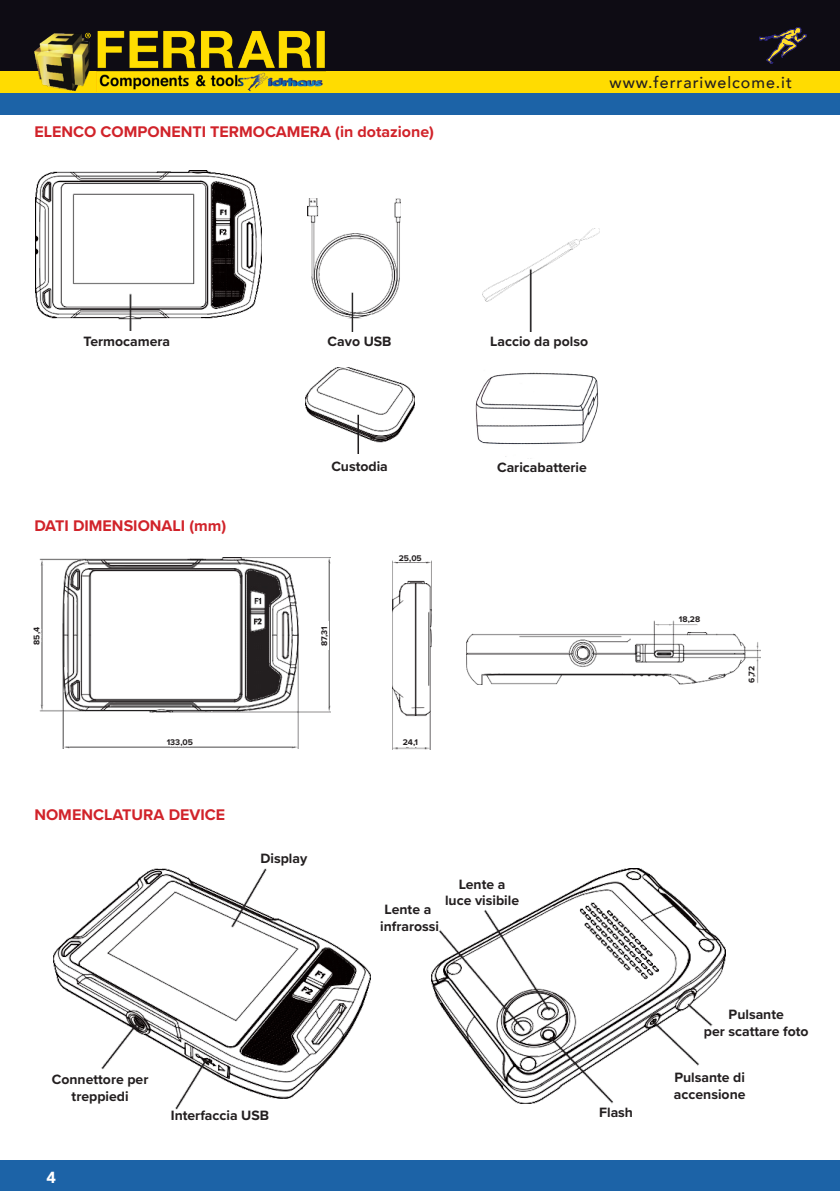
<style>
.page{position:relative;width:840px;height:1191px;background:#fff}
.page>*{position:absolute;margin:0;border:0;box-sizing:border-box;transform-origin:0 0}
.t1{font:700 16px "Proxima Nova";color:#d1232a}
.t2{font:500 16px "Avenir";letter-spacing:.06em;color:#231f20}
.t3{font:900 16px "Avenir";color:#fff}
.t4{font:700 14px/16.8px "Proxima Nova";color:#231f20;text-align:center}
.t5{font:700 8.6px "Proxima Nova";color:#231f20}
</style>
<div class="page">
<div style="left:0;top:71px;width:839px;height:22px;background:#ffdc01"></div>
<hr style="left:839px;top:1159px;width:1px;height:32px;background:#1c63a7">
<div style="left:0;top:1159px;width:839px;height:32px;background:#1c63a7"></div>
<svg style="left:839px;top:71px;width:1px;height:44px"></svg>
<div style="left:0;top:93px;width:839px;height:22px;background:#1c63a7"></div>
<hr style="left:839px;top:0;width:1px;height:71px;background:#0e0c14">
<div style="left:0;top:0;width:839px;height:71px;background:#0e0c14"></div>
<img style="left:35px;top:31px;width:290px;height:60px">
<svg style="left:759px;top:27px;width:47px;height:37px"></svg>
<img style="left:54px;top:868px;width:316px;height:241px">
<img style="left:431px;top:868px;width:294px;height:235px">
<img style="left:35px;top:170px;width:226px;height:160px">
<img style="left:307px;top:199px;width:93px;height:133px">
<img style="left:482px;top:229px;width:117px;height:103px">
<img style="left:305px;top:367px;width:109px;height:87px">
<img style="left:39px;top:557px;width:291px;height:191px">
<img style="left:392px;top:560px;width:39px;height:189px">
<img style="left:466px;top:620px;width:294px;height:64px">
<div style="left:396px;top:552px;width:28px;height:10px;background:#fff"></div>
<div style="left:675px;top:613px;width:28px;height:10px;background:#fff"></div>
<div style="left:746px;top:664px;width:9px;height:20px;background:#fff"></div>
<div style="left:396px;top:736px;width:28px;height:10px;background:#fff"></div>
<div style="left:166px;top:736px;width:28px;height:10px;background:#fff"></div>
<div style="left:319px;top:622px;width:9px;height:28px;background:#fff"></div>
<div style="left:31px;top:622px;width:10px;height:28px;background:#fff"></div>
<img style="left:475px;top:372px;width:124px;height:85px">
<p class="t1" style="left:34px;top:120px;width:401px">ELENCO COMPONENTI TERMOCAMERA (in dotazione)</p>
<p class="t2" style="left:609px;top:69px;width:184px">www.ferrariwelcome.it</p>
<p class="t4" style="left:84px;top:332px;width:88px">Termocamera</p>
<p class="t4" style="left:490px;top:332px;width:99px">Laccio da polso</p>
<p class="t4" style="left:327px;top:332px;width:65px">Cavo USB</p>
<p class="t1" style="left:34px;top:514px;width:193px">DATI DIMENSIONALI (mm)</p>
<p class="t4" style="left:331px;top:458px;width:58px">Custodia</p>
<p class="t5" style="left:398px;top:551px;width:24px">25,05</p>
<p class="t5" style="left:30px;top:645px;width:19px;rotate:-90deg">85,4</p>
<p class="t5" style="left:318px;top:646px;width:21px;rotate:-90deg">87,31</p>
<p class="t5" style="left:167px;top:735px;width:28px">133,05</p>
<p class="t5" style="left:402px;top:735px;width:17px">24,1</p>
<p class="t1" style="left:34px;top:802px;width:192px">NOMENCLATURA DEVICE</p>
<p class="t4" style="left:260px;top:850px;width:48px">Display</p>
<p class="t4" style="left:497px;top:458px;width:91px">Caricabatterie</p>
<p class="t4" style="left:445px;top:875px;width:75px">Lente a luce visibile</p>
<p class="t4" style="left:384px;top:901px;width:48px">Lente a</p>
<p class="t4" style="left:380px;top:917px;width:60px">infrarossi</p>
<p class="t4" style="left:52px;top:1070px;width:98px">Connettore per treppiedi</p>
<p class="t3" style="left:46px;top:1163px;width:11px">4</p>
<p class="t4" style="left:171px;top:1107px;width:100px">Interfaccia USB</p>
<p class="t4" style="left:598px;top:1103px;width:35px">Flash</p>
<p class="t5" style="left:678px;top:612px;width:23px">18,28</p>
<p class="t5" style="left:744px;top:682px;width:18px;rotate:-90deg">6,72</p>
<p class="t4" style="left:728px;top:1005px;width:57px">Pulsante</p>
<p class="t4" style="left:703px;top:1022px;width:106px">per scattare foto</p>
<p class="t4" style="left:673px;top:1068px;width:73px;text-align:left">Pulsante di accensione</p>
</div>
